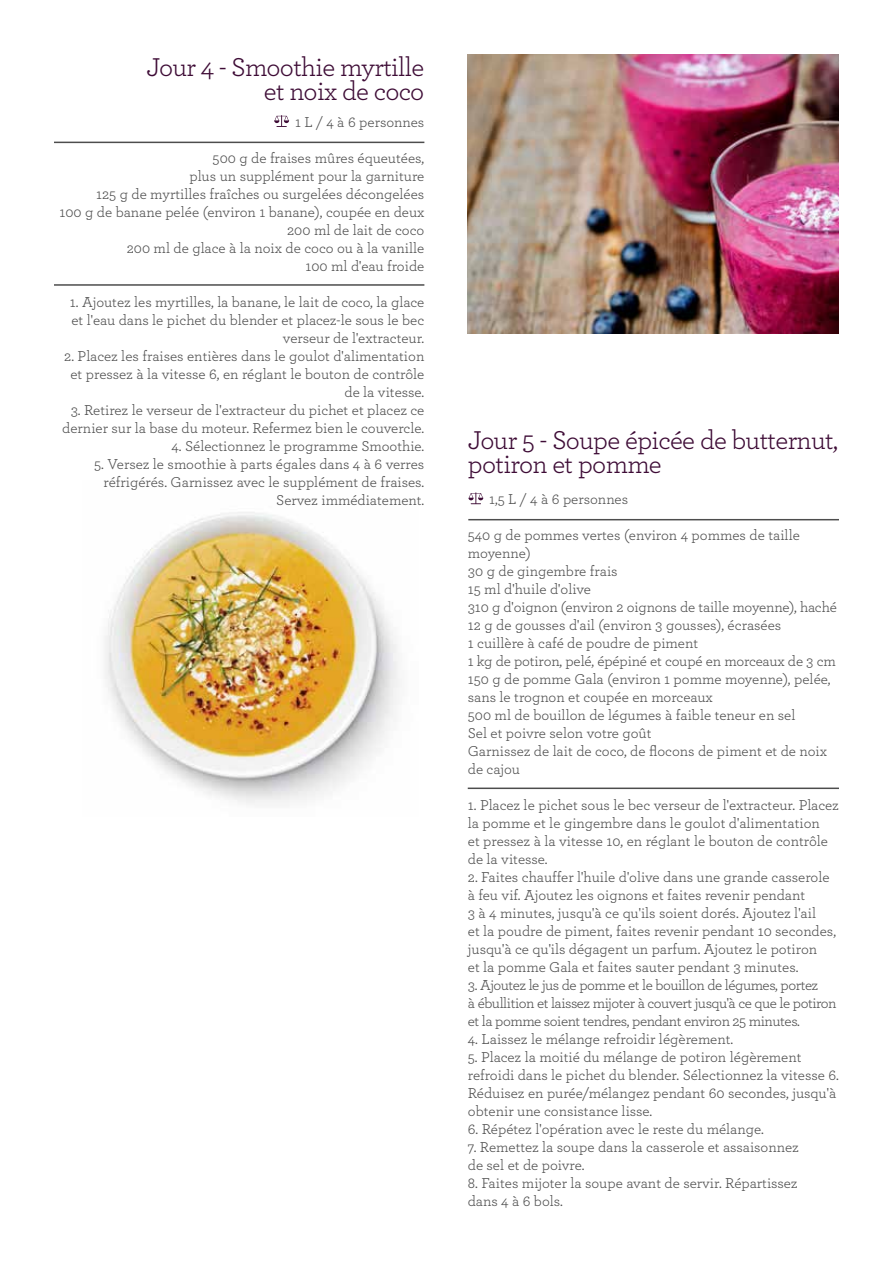
<style>
.page{position:relative;width:893px;height:1263px;background:#fff}
.page>*{position:absolute;margin:0;border:0;box-sizing:border-box;transform-origin:0 0}
.t1{font:27px/24px "Archer";letter-spacing:-.025em;color:#3e0c36;text-align:right}
.t2{font:15px/18px "Archer";color:#4d4d4d}
.t3{font:15px/18px "Archer";letter-spacing:-.03em;color:#4d4d4d}
</style>
<div class="page">
<img style="left:105px;top:512px;width:295px;height:293px">
<hr style="left:54px;top:284px;width:370px;height:2px;background:#4d4d4d">
<hr style="left:54px;top:142px;width:370px;height:1px;background:#4d4d4d">
<img style="left:468px;top:54px;width:371px;height:279px">
<hr style="left:468px;top:787px;width:371px;height:2px;background:#4d4d4d">
<hr style="left:468px;top:519px;width:371px;height:1px;background:#4d4d4d">
<svg style="left:274px;top:115px;width:15px;height:12px"></svg>
<svg style="left:468px;top:492px;width:15px;height:12px"></svg>
<h1 class="t1" style="left:147px;top:54px;width:279px">Jour 4 - Smoothie myrtille et noix de coco</h1>
<p class="t2" style="left:295px;top:112px;width:131px">1 L / 4 à 6 personnes</p>
<p class="t2" style="left:59px;top:148px;width:366px;text-align:right">500 g de fraises mûres équeutées,<br>plus un supplément pour la garniture<br>125 g de myrtilles fraîches ou surgelées décongelées<br>100 g de banane pelée (environ 1 banane), coupée en deux 200 ml de lait de coco<br>200 ml de glace à la noix de coco ou à la vanille<br>100 ml d'eau froide</p>
<p class="t2" style="left:70px;top:292px;width:356px;text-align:right">1. Ajoutez les myrtilles, la banane, le lait de coco, la glace et l'eau dans le pichet du blender et placez-le sous le bec verseur de l'extracteur.</p>
<p class="t2" style="left:64px;top:346px;width:362px;text-align:right">2. Placez les fraises entières dans le goulot d'alimentation et pressez à la vitesse 6, en réglant le bouton de contrôle de la vitesse.</p>
<p class="t2" style="left:62px;top:400px;width:364px;text-align:center">3. Retirez le verseur de l'extracteur du pichet et placez ce dernier sur la base du moteur. Refermez bien le couvercle.</p>
<p class="t2" style="left:172px;top:436px;width:254px">4. Sélectionnez le programme Smoothie.</p>
<p class="t2" style="left:94px;top:454px;width:332px;text-align:right">5. Versez le smoothie à parts égales dans 4 à 6 verres réfrigérés. Garnissez avec le supplément de fraises.<br>Servez immédiatement.</p>
<h1 class="t1" style="left:468px;top:428px;width:372px;text-align:left">Jour 5 - Soupe épicée de butternut, potiron et pomme</h1>
<p class="t2" style="left:489px;top:490px;width:141px">1,5 L / 4 à 6 personnes</p>
<p class="t2" style="left:468px;top:526px;width:371px">540 g de pommes vertes (environ 4 pommes de taille moyenne)<br>30 g de gingembre frais<br>15 ml d'huile d'olive<br>310 g d'oignon (environ 2 oignons de taille moyenne), haché 12 g de gousses d'ail (environ 3 gousses), écrasées<br>1 cuillère à café de poudre de piment<br>1 kg de potiron, pelé, épépiné et coupé en morceaux de 3 cm 150 g de pomme Gala (environ 1 pomme moyenne), pelée, sans le trognon et coupée en morceaux<br>500 ml de bouillon de légumes à faible teneur en sel<br>Sel et poivre selon votre goût<br>Garnissez de lait de coco, de flocons de piment et de noix de cajou</p>
<p class="t2" style="left:468px;top:796px;width:373px">1. Placez le pichet sous le bec verseur de l'extracteur. Placez la pomme et le gingembre dans le goulot d'alimentation<br>et pressez à la vitesse 10, en réglant le bouton de contrôle de la vitesse.</p>
<p class="t2" style="left:468px;top:868px;width:370px">2. Faites chauffer l'huile d'olive dans une grande casserole à feu vif. Ajoutez les oignons et faites revenir pendant<br>3 à 4 minutes, jusqu'à ce qu'ils soient dorés. Ajoutez l'ail<br>et la poudre de piment, faites revenir pendant 10 secondes, jusqu'à ce qu'ils dégagent un parfum. Ajoutez le potiron<br>et la pomme Gala et faites sauter pendant 3 minutes.</p>
<p class="t3" style="left:468px;top:976px;width:370px">3. Ajoutez le jus de pomme et le bouillon de légumes, portez<br>à ébullition et laissez mijoter à couvert jusqu'à ce que le potiron et la pomme soient tendres, pendant environ 25 minutes.</p>
<p class="t2" style="left:468px;top:1030px;width:267px">4. Laissez le mélange refroidir légèrement.</p>
<p class="t2" style="left:468px;top:1048px;width:373px">5. Placez la moitié du mélange de potiron légèrement refroidi dans le pichet du blender. Sélectionnez la vitesse 6.<br>Réduisez en purée/mélangez pendant 60 secondes, jusqu'à obtenir une consistance lisse.</p>
<p class="t2" style="left:468px;top:1120px;width:297px">6. Répétez l'opération avec le reste du mélange.</p>
<p class="t2" style="left:468px;top:1138px;width:332px">7. Remettez la soupe dans la casserole et assaisonnez de sel et de poivre.</p>
<p class="t2" style="left:468px;top:1174px;width:331px">8. Faites mijoter la soupe avant de servir. Répartissez dans 4 à 6 bols.</p>
</div>
